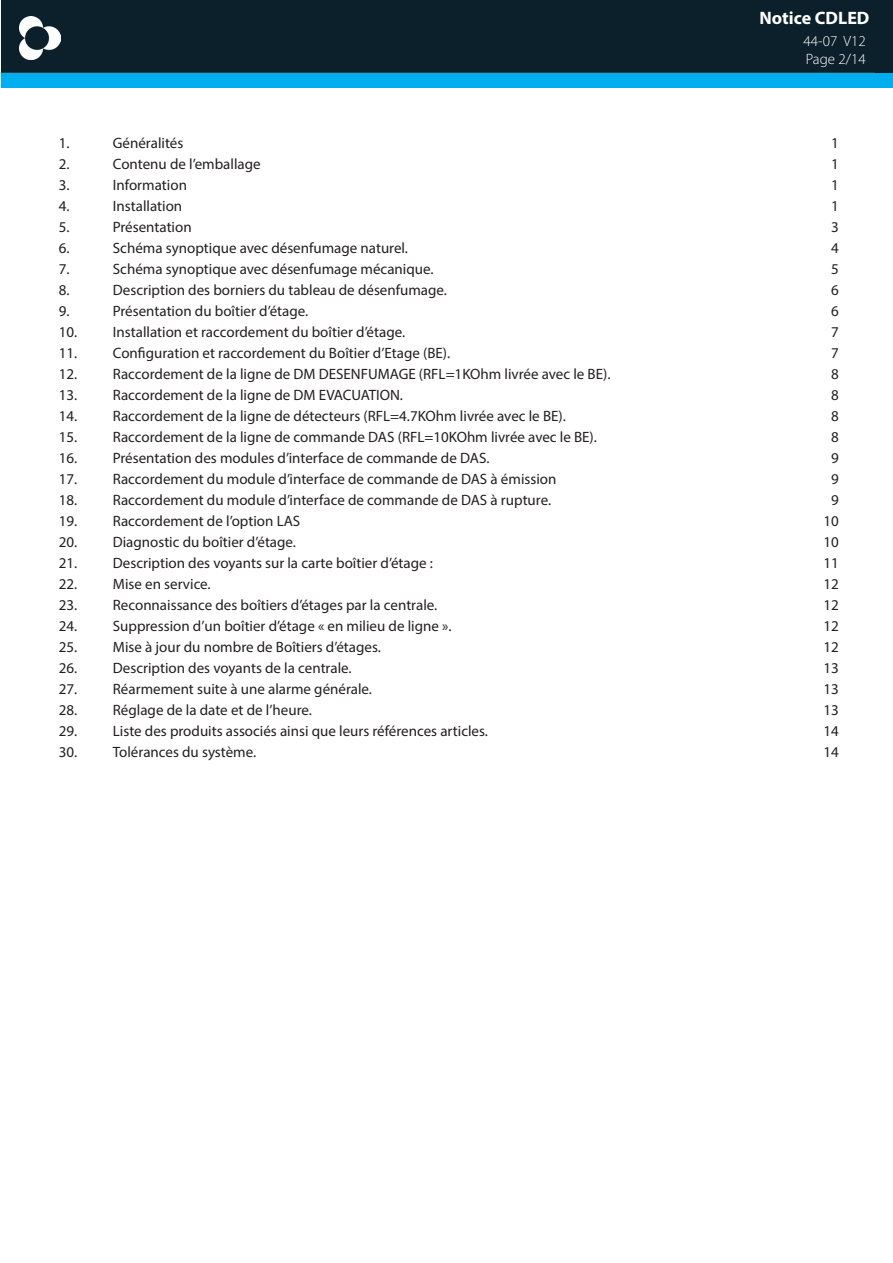
<style>
.page{position:relative;width:893px;height:1263px;background:#fff}
.page>*{position:absolute;margin:0;border:0;box-sizing:border-box;transform-origin:0 0}
.t1{font:700 18px "Myriad Pro";color:#fff}
.t2{font:15px "Myriad Pro";color:#231f20}
.t3{font:300 15px/18px "Myriad Pro";color:#fff}
</style>
<div class="page">
<div style="left:1px;top:0;width:892px;height:73px;background:#0c202c"></div>
<img style="left:19px;top:16px;width:41px;height:44px">
<div style="left:1px;top:73px;width:892px;height:15px;background:#00aeef"></div>
<p class="t1" style="left:759px;top:6px;width:111px">Notice CDLED</p>
<p class="t3" style="left:804px;top:32px;width:64px">44-07 V12<br>Page 2/14</p>
<p class="t2" style="left:59px;top:134px;width:12px">1.</p>
<p class="t2" style="left:113px;top:134px;width:72px">Généralités</p>
<p class="t2" style="left:831px;top:134px;width:9px">1</p>
<p class="t2" style="left:59px;top:155px;width:12px">2.</p>
<p class="t2" style="left:113px;top:155px;width:149px">Contenu de l’emballage</p>
<p class="t2" style="left:831px;top:155px;width:9px">1</p>
<p class="t2" style="left:59px;top:176px;width:12px">3.</p>
<p class="t2" style="left:113px;top:176px;width:76px">Information</p>
<p class="t2" style="left:831px;top:176px;width:9px">1</p>
<p class="t2" style="left:59px;top:197px;width:12px">4.</p>
<p class="t2" style="left:113px;top:197px;width:71px">Installation</p>
<p class="t2" style="left:831px;top:197px;width:9px">1</p>
<p class="t2" style="left:59px;top:218px;width:12px">5.</p>
<p class="t2" style="left:113px;top:218px;width:80px">Présentation</p>
<p class="t2" style="left:831px;top:218px;width:9px">3</p>
<p class="t2" style="left:59px;top:239px;width:12px">6.</p>
<p class="t2" style="left:113px;top:239px;width:297px">Schéma synoptique avec désenfumage naturel.</p>
<p class="t2" style="left:831px;top:239px;width:9px">4</p>
<p class="t2" style="left:59px;top:260px;width:12px">7.</p>
<p class="t2" style="left:113px;top:260px;width:322px">Schéma synoptique avec désenfumage mécanique.</p>
<p class="t2" style="left:831px;top:260px;width:9px">5</p>
<p class="t2" style="left:59px;top:281px;width:12px">8.</p>
<p class="t2" style="left:113px;top:281px;width:336px">Description des borniers du tableau de désenfumage.</p>
<p class="t2" style="left:831px;top:281px;width:9px">6</p>
<p class="t2" style="left:59px;top:302px;width:12px">9.</p>
<p class="t2" style="left:113px;top:302px;width:197px">Présentation du boîtier d’étage.</p>
<p class="t2" style="left:831px;top:302px;width:9px">6</p>
<p class="t2" style="left:59px;top:323px;width:348px">10. Installation et raccordement du boîtier d’étage.</p>
<p class="t2" style="left:831px;top:323px;width:9px">7</p>
<p class="t2" style="left:59px;top:344px;width:393px">11. Configuration et raccordement du Boîtier d’Etage (BE).</p>
<p class="t2" style="left:831px;top:344px;width:9px">7</p>
<p class="t2" style="left:59px;top:365px;width:553px">12. Raccordement de la ligne de DM DESENFUMAGE (RFL=1KOhm livrée avec le BE).</p>
<p class="t2" style="left:831px;top:365px;width:9px">8</p>
<p class="t2" style="left:59px;top:386px;width:346px">13. Raccordement de la ligne de DM EVACUATION.</p>
<p class="t2" style="left:831px;top:386px;width:9px">8</p>
<p class="t2" style="left:59px;top:407px;width:509px">14. Raccordement de la ligne de détecteurs (RFL=4.7KOhm livrée avec le BE).</p>
<p class="t2" style="left:831px;top:407px;width:9px">8</p>
<p class="t2" style="left:59px;top:428px;width:540px">15. Raccordement de la ligne de commande DAS (RFL=10KOhm livrée avec le BE).</p>
<p class="t2" style="left:831px;top:428px;width:9px">8</p>
<p class="t2" style="left:59px;top:449px;width:432px">16. Présentation des modules d’interface de commande de DAS.</p>
<p class="t2" style="left:831px;top:449px;width:9px">9</p>
<p class="t2" style="left:59px;top:470px;width:499px">17. Raccordement du module d’interface de commande de DAS à émission</p>
<p class="t2" style="left:831px;top:470px;width:9px">9</p>
<p class="t2" style="left:59px;top:491px;width:494px">18. Raccordement du module d’interface de commande de DAS à rupture.</p>
<p class="t2" style="left:831px;top:491px;width:9px">9</p>
<p class="t2" style="left:59px;top:512px;width:243px">19. Raccordement de l’option LAS</p>
<p class="t2" style="left:824px;top:512px;width:17px">10</p>
<p class="t2" style="left:59px;top:533px;width:239px">20. Diagnostic du boîtier d’étage.</p>
<p class="t2" style="left:824px;top:533px;width:17px">10</p>
<p class="t2" style="left:59px;top:554px;width:376px">21. Description des voyants sur la carte boîtier d’étage :</p>
<p class="t2" style="left:824px;top:554px;width:17px">11</p>
<p class="t2" style="left:59px;top:575px;width:153px">22. Mise en service.</p>
<p class="t2" style="left:824px;top:575px;width:17px">12</p>
<p class="t2" style="left:59px;top:596px;width:380px">23. Reconnaissance des boîtiers d’étages par la centrale.</p>
<p class="t2" style="left:824px;top:596px;width:17px">12</p>
<p class="t2" style="left:59px;top:617px;width:394px">24. Suppression d’un boîtier d’étage « en milieu de ligne ».</p>
<p class="t2" style="left:824px;top:617px;width:17px">12</p>
<p class="t2" style="left:59px;top:638px;width:324px">25. Mise à jour du nombre de Boîtiers d’étages.</p>
<p class="t2" style="left:824px;top:638px;width:17px">12</p>
<p class="t2" style="left:59px;top:659px;width:294px">26. Description des voyants de la centrale.</p>
<p class="t2" style="left:824px;top:659px;width:17px">13</p>
<p class="t2" style="left:59px;top:680px;width:315px">27. Réarmement suite à une alarme générale.</p>
<p class="t2" style="left:824px;top:680px;width:17px">13</p>
<p class="t2" style="left:59px;top:701px;width:255px">28. Réglage de la date et de l’heure.</p>
<p class="t2" style="left:824px;top:701px;width:17px">13</p>
<p class="t2" style="left:59px;top:722px;width:431px">29. Liste des produits associés ainsi que leurs références articles.</p>
<p class="t2" style="left:824px;top:722px;width:17px">14</p>
<p class="t2" style="left:59px;top:743px;width:199px">30. Tolérances du système.</p>
<p class="t2" style="left:824px;top:743px;width:17px">14</p>
</div>
